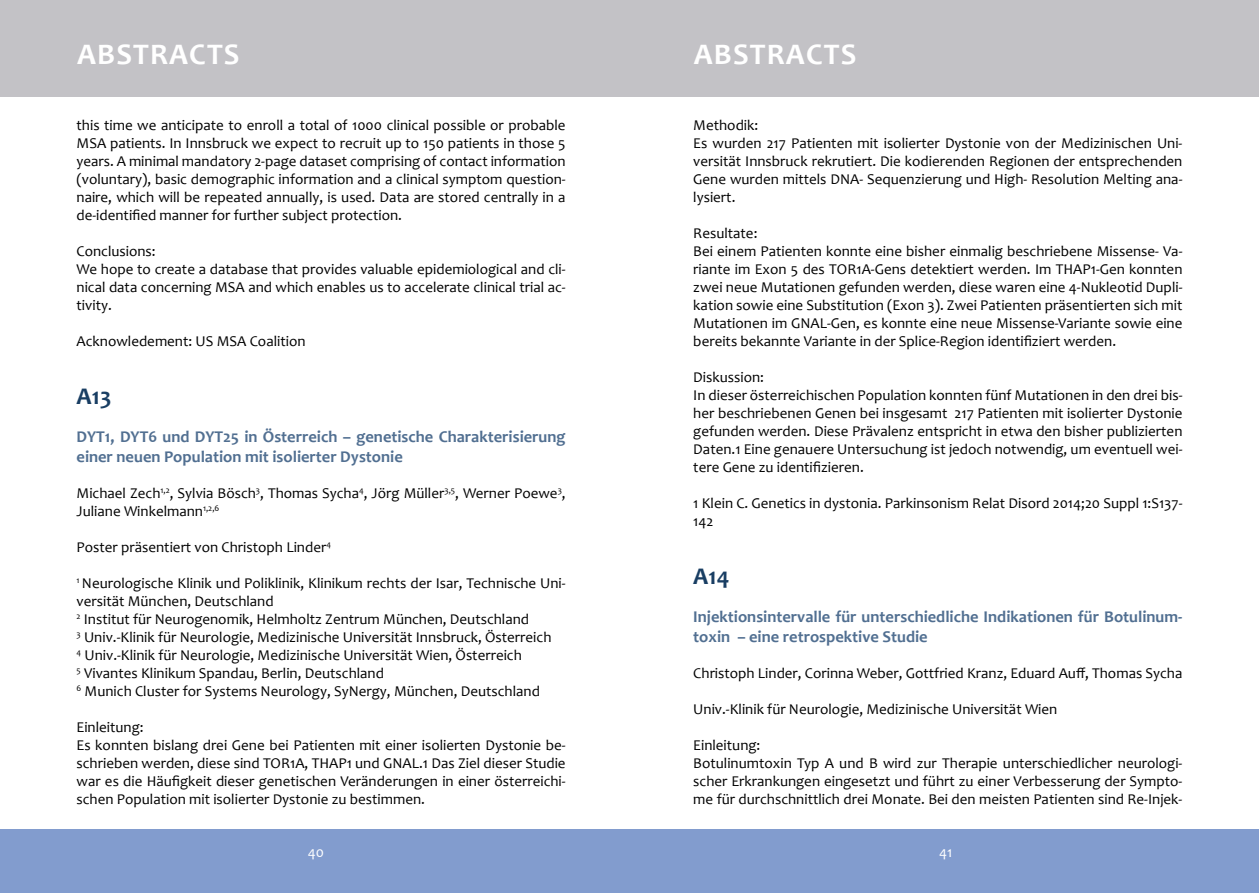
<style>
.page{position:relative;width:1259px;height:893px;background:#fff}
.page>*{position:absolute;margin:0;border:0;box-sizing:border-box;transform-origin:0 0}
.t1{font:700 30px "Candara";color:#fff}
.t2{font:700 24px "Candara";letter-spacing:.01em;color:#193e63}
.t3{font:700 16.5px/19.8px "Candara";color:#516f91}
.t4{font:15px/18px "Candara";color:#000}
.t5{font:15px "Candara";color:#fff}
</style>
<div class="page">
<div style="left:0;top:0;width:1259px;height:96px;background:#c3c2c6"></div>
<div style="left:0;top:829px;width:1259px;height:64px;background:#829cce"></div>
<h1 class="t1" style="left:77px;top:36px;width:39px">Abstracts</h1>
<p class="t4" style="left:77px;top:116px;width:490px">this time we anticipate to enroll a total of 1000 clinical possible or probable<br>MSA</p>
<p class="t4" style="left:77px;top:134px;width:490px;text-align:justify;text-indent:34px">patients. In Innsbruck we expect to recruit up to 150 patients in those 5 years. A minimal mandatory 2-page dataset comprising of contact information (voluntary), basic demographic information and a clinical symptom question&shy;naire, which will be repeated annually, is used. Data are stored centrally in a de-identified manner for further subject protection.</p>
<p class="t4" style="left:77px;top:242px;width:490px">Conclusions:<br>We hope to create a database that provides valuable epidemiological and cli&shy;nical data concerning MSA</p>
<p class="t4" style="left:248px;top:278px;width:319px">and which enables us to accelerate clinical trial ac-</p>
<p class="t4" style="left:77px;top:296px;width:37px">tivity.</p>
<p class="t4" style="left:77px;top:332px;width:151px">Acknowledement: US MSA</p>
<p class="t4" style="left:250px;top:332px;width:57px">Coalition</p>
<h2 class="t2" style="left:77px;top:382px;width:36px">A13</h2>
<p class="t3" style="left:77px;top:427px;width:490px">DYT1, DYT6 und DYT25 in Österreich – genetische Charakterisierung einer neuen Population mit isolierter Dystonie</p>
<p class="t4" style="left:77px;top:484px;width:490px">Michael Zech<sup>1,2</sup>, Sylvia Bösch<sup>3</sup>, Thomas Sycha<sup>4</sup>, Jörg Müller<sup>3,5</sup>, Werner Poewe<sup>3</sup>,<br>Juliane Winkelmann<sup>1,2,6</sup></p>
<p class="t4" style="left:77px;top:538px;width:256px">Poster präsentiert von Christoph Linder<sup>4</sup></p>
<p class="t4" style="left:77px;top:574px;width:490px"><sup>1</sup> Neurologische Klinik und Poliklinik, Klinikum rechts der Isar, Technische Uni&shy;versität München, Deutschland<br><sup>2</sup> Institut für Neurogenomik, H elmholtz Zentrum München, Deutschland<br><sup>3</sup> Univ.-Klinik für Neurologie, Medizinische Universität Innsbruck, Österreich<br><sup>4</sup> Univ.-Klinik für Neurologie, Medizinische Universität Wien, Österreich<br><sup>5</sup> Vivantes Klinikum Spandau, Berlin, Deutschland<br><sup>6</sup> Munich Cluster for Systems Neurology, SyNergy, München, Deutschland</p>
<p class="t4" style="left:77px;top:718px;width:490px">Einleitung:<br>Es konnten bislang drei Gene bei Patienten mit einer isolierten Dystonie be&shy;schrieben werden, diese sind TOR1A, THAP</p>
<p class="t4" style="left:77px;top:754px;width:490px;text-align:justify;text-indent:270px">1 und GNAL.1 Das Ziel dieser Studie war es die Häufigkeit dieser genetischen Veränderungen in einer österreichi&shy;schen Population mit isolierter Dystonie zu bestimmen.</p>
<h1 class="t1" style="left:694px;top:36px;width:39px">Abstracts</h1>
<p class="t4" style="left:693px;top:116px;width:491px">Methodik:<br>Es wurden 217 Patienten mit isolierter Dystonie von der Medizinischen Uni&shy;versität Innsbruck rekrutiert. Die kodierenden Regionen der entsprechenden Gene wurden mittels DNA- Sequenzierung und H igh- Resolution Melting ana&shy;lysiert.</p>
<p class="t4" style="left:693px;top:224px;width:490px">Resultate:<br>Bei einem Patienten konnte eine bisher einmalig beschriebene Missense- Va&shy;riante im Exon 5 des TOR1A-Gens detektiert werden. Im THAP</p>
<p class="t4" style="left:693px;top:260px;width:491px;text-align:justify;text-indent:397px">1-Gen konnten zwei neue Mutationen gefunden werden, diese waren eine 4-Nukleotid Dupli&shy;kation sowie eine Substitution (Exon 3). Zwei Patienten präsentierten sich mit Mutationen im GNAL-Gen, es konnte eine neue Missense-Variante sowie eine bereits bekannte Variante in der Splice-Region identifiziert werden.</p>
<p class="t4" style="left:693px;top:368px;width:491px">Diskussion:<br>In dieser österreichischen Population konnten fünf Mutationen in den drei bis&shy;her beschriebenen Genen bei insgesamt 217 Patienten mit isolierter Dystonie gefunden werden. Diese Prävalenz entspricht in etwa den bisher publizierten Daten.1 Eine genauere Untersuchung ist jedoch notwendig, um eventuell wei&shy;tere Gene zu identifizieren.</p>
<p class="t4" style="left:693px;top:494px;width:491px">1 Klein C. Genetics in dystonia. Parkinsonism Relat Disord 2014;20 Suppl 1:S137-<br>142</p>
<h2 class="t2" style="left:693px;top:562px;width:38px">A14</h2>
<p class="t3" style="left:693px;top:607px;width:490px">Injektionsintervalle für unterschiedliche Indikationen für Botulinum&shy;toxin – eine retrospektive Studie</p>
<p class="t4" style="left:693px;top:664px;width:490px">Christoph Linder, Corinna Weber, Gottfried Kranz, Eduard Auff, Thomas Sycha</p>
<p class="t4" style="left:693px;top:700px;width:365px">Univ.-Klinik für Neurologie, Medizinische Universität Wien</p>
<p class="t4" style="left:693px;top:736px;width:490px">Einleitung:<br>Botulinumtoxin Typ A und B wird zur Therapie unterschiedlicher neurologi&shy;scher Erkrankungen eingesetzt und führt zu einer Verbesserung der Sympto&shy;me für durchschnittlich drei Monate. Bei den meisten Patienten sind Re-Injek-</p>
<p class="t5" style="left:308px;top:843px;width:18px">40</p>
<p class="t5" style="left:939px;top:843px;width:15px">41</p>
</div>
